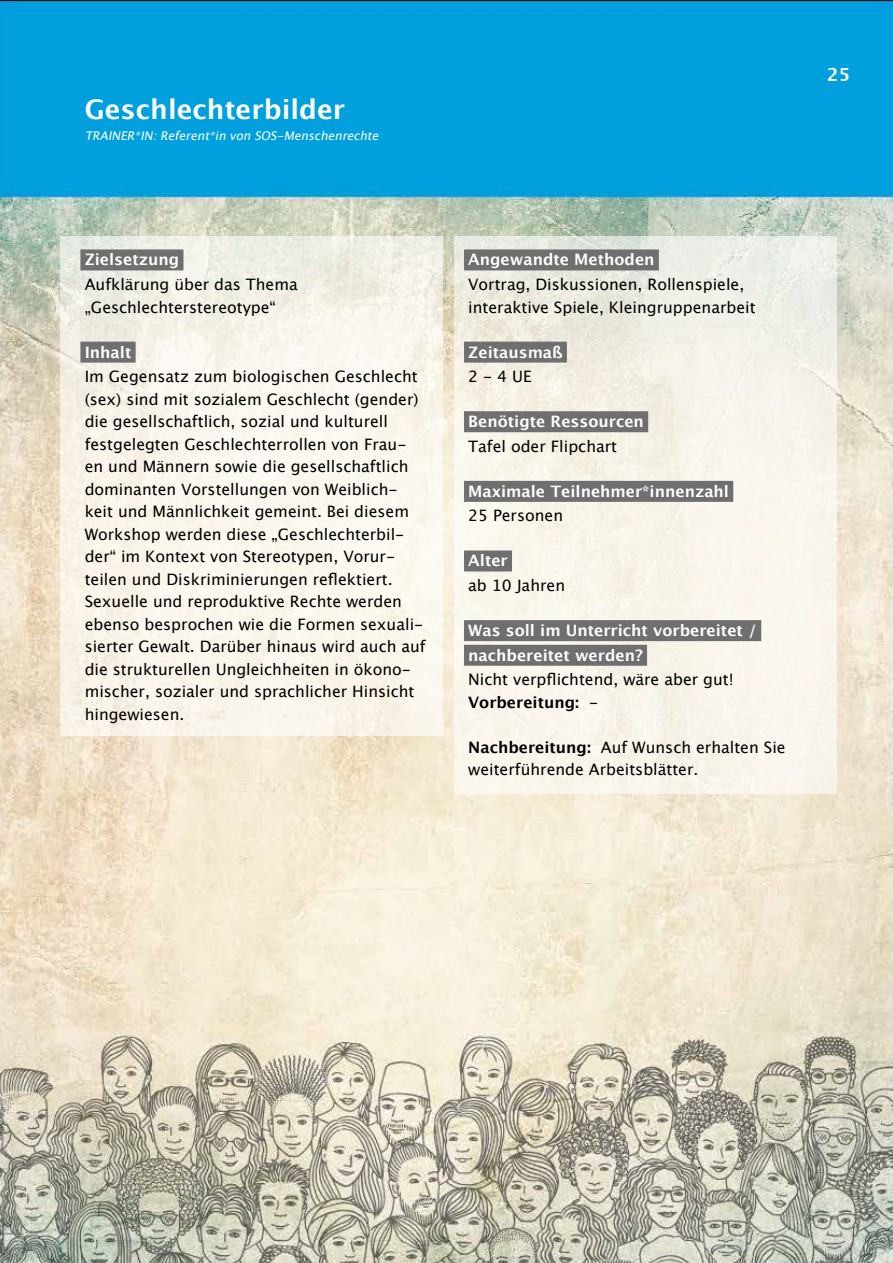
<style>
.page{position:relative;width:893px;height:1263px;background:#fff}
.page>*{position:absolute;margin:0;border:0;box-sizing:border-box;transform-origin:0 0}
.t1{font:700 27px "Lucida Grande";color:#fff}
.t2{font:700 18px "Lucida Grande";color:#fff}
.t3{font:15.75px/22.5px "Lucida Grande";color:#000}
.t4{font:700 15.75px/24.6px "Lucida Grande";color:#fff}
.t5{font:italic 12px "Lucida Grande";color:#fff}
.s1{font-weight:700}
</style>
<div class="page">
<img style="left:0;top:0;width:893px;height:1263px">
<div style="left:61px;top:236px;width:382px;height:500px;background:linear-gradient(to bottom,#f3f2e9,#fdf7ee)"></div>
<div style="left:454px;top:236px;width:383px;height:557px;background:linear-gradient(to bottom,#eeede4,#fdf7ef)"></div>
<div style="left:80px;top:249px;width:103px;height:21px;background:#706f6f"></div>
<div style="left:80px;top:342px;width:56px;height:21px;background:#706f6f"></div>
<div style="left:464px;top:249px;width:195px;height:21px;background:#706f6f"></div>
<div style="left:464px;top:342px;width:103px;height:21px;background:#706f6f"></div>
<div style="left:464px;top:411px;width:184px;height:21px;background:#706f6f"></div>
<div style="left:464px;top:481px;width:269px;height:21px;background:#706f6f"></div>
<div style="left:464px;top:550px;width:48px;height:21px;background:#706f6f"></div>
<div style="left:464px;top:620px;width:297px;height:21px;background:#706f6f"></div>
<div style="left:464px;top:645px;width:183px;height:21px;background:#706f6f"></div>
<h1 class="t1" style="left:85px;top:87px;width:262px">Geschlechterbilder</h1>
<p class="t5" style="left:85px;top:129px;width:299px">TRAINER*IN: Referent*in von SOS-Menschenrechte</p>
<p class="t2" style="left:827px;top:60px;width:25px">25</p>
<p class="t4" style="left:85px;top:247px;width:96px">Zielsetzung</p>
<p class="t3" style="left:85px;top:273px;width:215px">Aufklärung über das Thema „Geschlechterstereotype“</p>
<p class="t4" style="left:85px;top:339px;width:48px">Inhalt</p>
<p class="t3" style="left:85px;top:365px;width:343px">Im Gegensatz zum biologischen Geschlecht (sex) sind mit sozialem Geschlecht (gender) die gesellschaftlich, sozial und kulturell festgelegten Geschlechterrollen von Frau&shy;en und Männern sowie die gesellschaftlich dominanten Vorstellungen von Weiblich&shy;keit und Männlichkeit gemeint. Bei diesem Workshop werden diese „Geschlechterbil&shy;der“ im Kontext von Stereotypen, Vorur&shy;teilen und Diskriminierungen reflektiert.<br>Sexuelle und reproduktive Rechte werden ebenso besprochen wie die Formen sexuali&shy;sierter Gewalt. Darüber hinaus wird auch auf die strukturellen Ungleichheiten in ökono&shy;mischer, sozialer und sprachlicher Hinsicht hingewiesen.</p>
<p class="t4" style="left:468px;top:247px;width:188px">Angewandte Methoden</p>
<p class="t3" style="left:468px;top:273px;width:289px">Vortrag, Diskussionen, Rollenspiele, interaktive Spiele, Kleingruppenarbeit</p>
<p class="t4" style="left:468px;top:339px;width:96px">Zeitausmaß</p>
<p class="t3" style="left:468px;top:365px;width:65px">2 - 4 UE</p>
<p class="t4" style="left:468px;top:409px;width:177px">Benötigte Ressourcen</p>
<p class="t3" style="left:468px;top:435px;width:150px">Tafel oder Flipchart</p>
<p class="t4" style="left:468px;top:479px;width:262px">Maximale Teilnehmer*innenzahl</p>
<p class="t3" style="left:468px;top:505px;width:96px">25 Personen</p>
<p class="t4" style="left:468px;top:548px;width:41px">Alter</p>
<p class="t3" style="left:468px;top:574px;width:98px">ab 10 Jahren</p>
<p class="t4" style="left:468px;top:618px;width:290px">Was soll im Unterricht vorbereitet / nachbereitet werden?</p>
<p class="t3" style="left:468px;top:669px;width:267px">Nicht verpflichtend, wäre aber gut!<br><span class="s1">Vorbereitung:</span> -</p>
<p class="t3" style="left:468px;top:736px;width:319px"><span class="s1">Nachbereitung:</span> Auf Wunsch erhalten Sie weiterführende Arbeitsblätter.</p>
</div>
